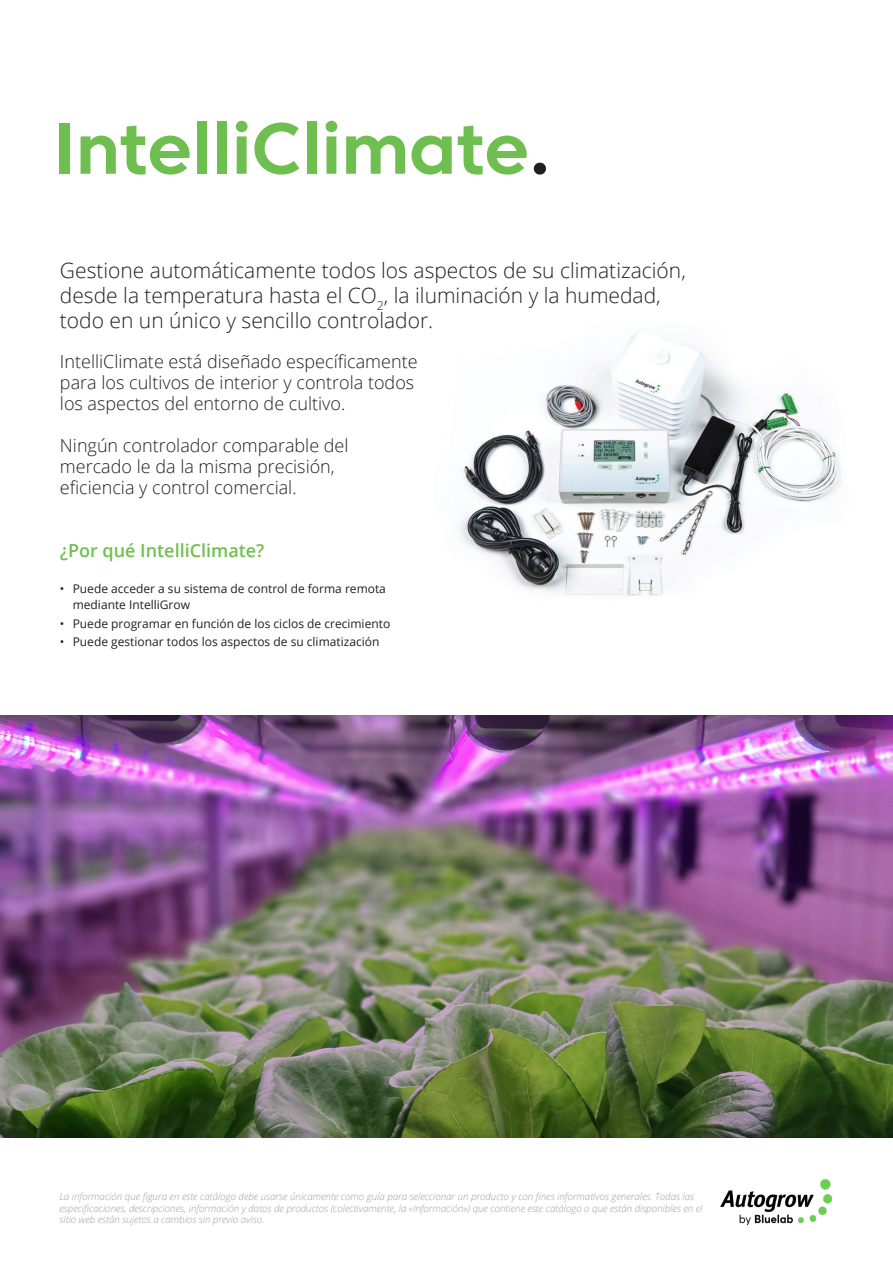
<style>
.page{position:relative;width:893px;height:1263px;background:#fff}
.page>*{position:absolute;margin:0;border:0;box-sizing:border-box;transform-origin:0 0}
._2_Head{font:700 72px "Core Sans C 65";color:#6fbf50}
._00_Body_14pt{font:300 21px/25.2px "Open Sans";color:#231f20}
.Body_12pt{font:300 18px/21px "Open Sans";color:#231f20}
.Body_12pt-2{font:600 18px "Open Sans";color:#6fbf50}
.t1{font:12px/16.5px "Open Sans";color:#231f20}
.Body{font:italic 300 9.75px/11.7px "Open Sans";color:#9d9fa2}
.s1{color:#231f20}
</style>
<div class="page">
<img style="left:460px;top:330px;width:381px;height:266px">
<img style="left:0;top:715px;width:892px;height:422px">
<img style="left:720px;top:1179px;width:112px;height:45px">
<p class="_2_Head" style="left:54px;top:104px;width:498px">IntelliClimate<span class="s1">.</span></p>
<p class="_00_Body_14pt" style="left:60px;top:257px;width:627px">Gestione automáticamente todos los aspectos de su climatización, desde la temperatura hasta el CO<sub>2</sub>, la iluminación y la humedad, todo en un único y sencillo controlador.</p>
<p class="Body_12pt" style="left:60px;top:351px;width:359px">IntelliClimate está diseñado específicamente para los cultivos de interior y controla todos los aspectos del entorno de cultivo.</p>
<p class="Body_12pt" style="left:60px;top:435px;width:290px">Ningún controlador comparable del mercado le da la misma precisión, eficiencia y control comercial.</p>
<p class="Body_12pt-2" style="left:60px;top:538px;width:206px">¿Por qué IntelliClimate?</p>
<p class="t1" style="left:73px;top:580px;width:315px;text-indent:-13px">• Puede acceder a su sistema de control de forma remota mediante IntelliGrow</p>
<p class="t1" style="left:60px;top:615px;width:332px">• Puede programar en función de los ciclos de crecimiento</p>
<p class="t1" style="left:60px;top:633px;width:321px">• Puede gestionar todos los aspectos de su climatización</p>
<p class="Body" style="left:60px;top:1190px;width:644px">La información que figura en este catálogo debe usarse únicamente como guía para seleccionar un producto y con fines informativos generales. Todas las especificaciones, descripciones, información y datos de productos (colectivamente, la «Información») que contiene este catálogo o que están disponibles en el sitio web están sujetos a cambios sin previo aviso.</p>
</div>
